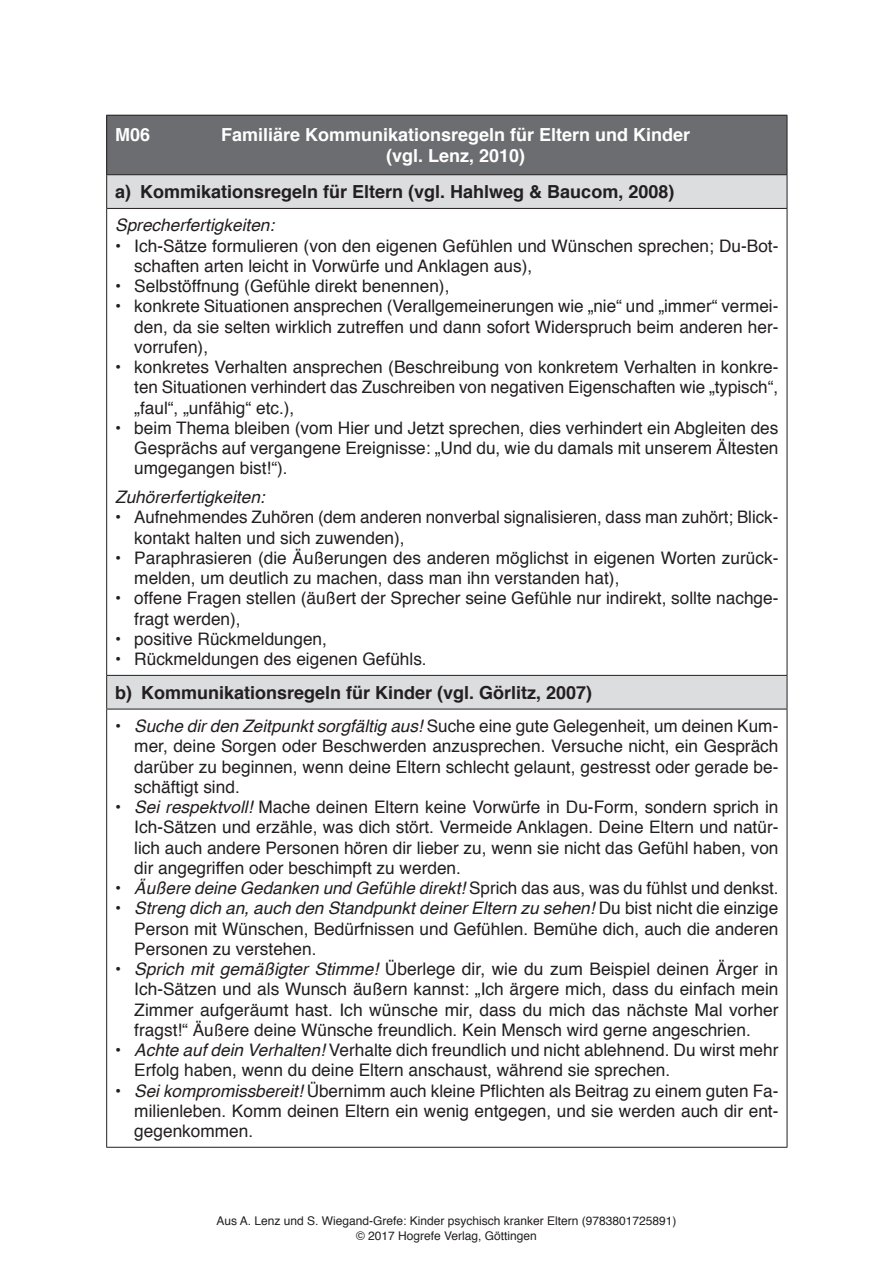
<style>
.page{position:relative;width:893px;height:1263px;background:#fff}
.page>*{position:absolute;margin:0;border:0;box-sizing:border-box;transform-origin:0 0}
.t1{font:700 18px "Helvetica";color:#231f20}
.t2{font:700 18px/21px "Helvetica";color:#fff;text-align:center}
.t3{font:17.25px/20.2px "Helvetica";color:#231f20;text-align:justify}
.t4{font:italic 17.25px "Helvetica";color:#231f20}
.t5{font:12px/15px "Helvetica";color:#231f20;text-align:center}
.s1{font-style:italic}
.s2{font-style:normal}
</style>
<div class="page">
<div style="left:107px;top:115px;width:680px;height:60px;background:#6c6d70"></div>
<svg style="left:107px;top:175px;width:680px;height:534px"></svg>
<hr style="left:106px;top:115px;width:681px;height:1px;background:#231f20">
<hr style="left:106px;top:116px;width:1px;height:58px;background:#231f20">
<hr style="left:787px;top:116px;width:1px;height:58px;background:#231f20">
<hr style="left:106px;top:174px;width:681px;height:1px;background:#231f20">
<hr style="left:106px;top:175px;width:1px;height:33px;background:#231f20">
<hr style="left:787px;top:175px;width:1px;height:33px;background:#231f20">
<hr style="left:106px;top:208px;width:681px;height:1px;background:#231f20">
<hr style="left:106px;top:209px;width:1px;height:466px;background:#231f20">
<hr style="left:787px;top:209px;width:1px;height:466px;background:#231f20">
<hr style="left:106px;top:675px;width:681px;height:1px;background:#231f20">
<hr style="left:106px;top:676px;width:1px;height:33px;background:#231f20">
<hr style="left:787px;top:676px;width:1px;height:33px;background:#231f20">
<hr style="left:106px;top:709px;width:681px;height:1px;background:#231f20">
<hr style="left:106px;top:709px;width:1px;height:438px;background:#231f20">
<hr style="left:787px;top:709px;width:1px;height:438px;background:#231f20">
<hr style="left:106px;top:1147px;width:681px;height:1px;background:#231f20">
<p class="t2" style="left:115px;top:124px;width:37px">M06</p>
<p class="t2" style="left:221px;top:124px;width:471px">Familiäre Kommunikationsregeln für Eltern und Kinder (vgl. Lenz, 2010)</p>
<p class="t1" style="left:115px;top:177px;width:561px">a) Kommikationsregeln für Eltern (vgl. Hahlweg &amp; Baucom, 2008)</p>
<p class="t4" style="left:115px;top:212px;width:161px">Sprecherfertigkeiten:</p>
<p class="t3" style="left:134px;top:236px;width:646px;text-indent:-19px">• Ich-Sätze formulieren (von den eigenen Gefühlen und Wünschen sprechen; Du-Bot&shy;schaften arten leicht in Vorwürfe und Anklagen aus),</p>
<p class="t3" style="left:115px;top:276px;width:336px">• Selbstöffnung (Gefühle direkt benennen),</p>
<p class="t3" style="left:134px;top:297px;width:646px;text-indent:-19px">• konkrete Situationen ansprechen (Verallgemeinerungen wie „nie“ und „immer“ vermei&shy;den, da sie selten wirklich zutreffen und dann sofort Widerspruch beim anderen her&shy;vorrufen),</p>
<p class="t3" style="left:134px;top:357px;width:646px;text-indent:-19px">• konkretes Verhalten ansprechen (Beschreibung von konkretem Verhalten in konkre&shy;ten Situationen verhindert das Zuschreiben von negativen Eigenschaften wie „typisch“, „faul“, „unfähig“ etc.),</p>
<p class="t3" style="left:134px;top:418px;width:646px;text-indent:-19px">• beim Thema bleiben (vom Hier und Jetzt sprechen, dies verhindert ein Abgleiten des Gesprächs auf vergangene Ereignisse: „Und du, wie du damals mit unserem Ältesten umgegangen bist!“).</p>
<p class="t4" style="left:115px;top:483px;width:151px">Zuhörerfertigkeiten:</p>
<p class="t3" style="left:134px;top:508px;width:646px;text-indent:-19px">• Aufnehmendes Zuhören (dem anderen nonverbal signalisieren, dass man zuhört; Blick&shy;kontakt halten und sich zuwenden),</p>
<p class="t3" style="left:134px;top:548px;width:646px;text-indent:-19px">• Paraphrasieren (die Äußerungen des anderen möglichst in eigenen Worten zurück&shy;melden, um deutlich zu machen, dass man ihn verstanden hat),</p>
<p class="t3" style="left:134px;top:589px;width:646px;text-indent:-19px">• offene Fragen stellen (äußert der Sprecher seine Gefühle nur indirekt, sollte nachge&shy;fragt werden),</p>
<p class="t3" style="left:115px;top:629px;width:213px">• positive Rückmeldungen,</p>
<p class="t3" style="left:115px;top:649px;width:313px">• Rückmeldungen des eigenen Gefühls.</p>
<p class="t1" style="left:115px;top:678px;width:479px">b) Kommunikationsregeln für Kinder (vgl. Görlitz, 2007)</p>
<p class="t3" style="left:134px;top:716px;width:646px;text-indent:-19px">• <span class="s1">Suche dir den Zeitpunkt sorgfältig aus!</span> Suche eine gute Gelegenheit, um deinen Kum&shy;mer, deine Sorgen oder Beschwerden anzusprechen. Versuche nicht, ein Gespräch darüber zu beginnen, wenn deine Eltern schlecht gelaunt, gestresst oder gerade be&shy;schäftigt sind.</p>
<p class="t3" style="left:134px;top:797px;width:646px;text-indent:-19px">• <span class="s1">Sei respektvoll!</span> Mache deinen Eltern keine Vorwürfe in Du-Form, sondern sprich in Ich-Sätzen und erzähle, was dich stört. Vermeide Anklagen. Deine Eltern und natür&shy;lich auch andere Personen hören dir lieber zu, wenn sie nicht das Gefühl haben, von dir angegriffen oder beschimpft zu werden.</p>
<p class="t4" style="left:115px;top:874px;width:665px"><span class="s2">•</span> Äußere deine Gedanken und Gefühle direkt! <span class="s2">Sprich das aus, was du fühlst und denkst.</span></p>
<p class="t3" style="left:134px;top:899px;width:646px;text-indent:-19px">• <span class="s1">Streng dich an, auch den Standpunkt deiner Eltern zu sehen!</span> Du bist nicht die einzige Person mit Wünschen, Bedürfnissen und Gefühlen. Bemühe dich, auch die anderen Personen zu verstehen.</p>
<p class="t3" style="left:134px;top:959px;width:646px;text-indent:-19px">• <span class="s1">Sprich mit gemäßigter Stimme!</span> Überlege dir, wie du zum Beispiel deinen Ärger in Ich-Sätzen und als Wunsch äußern kannst: „Ich ärgere mich, dass du einfach mein Zimmer aufgeräumt hast. Ich wünsche mir, dass du mich das nächste Mal vorher fragst!“ Äußere deine Wünsche freundlich. Kein Mensch wird gerne angeschrien.</p>
<p class="t3" style="left:134px;top:1040px;width:646px;text-indent:-19px">• <span class="s1">Achte auf dein Verhalten!</span> Verhalte dich freundlich und nicht ablehnend. Du wirst mehr<br>Erfolg haben, wenn du deine Eltern anschaust, während sie sprechen.</p>
<p class="t3" style="left:134px;top:1081px;width:646px;text-indent:-19px">• <span class="s1">Sei kompromissbereit!</span> Übernimm auch kleine Pflichten als Beitrag zu einem guten Fa&shy;milienleben. Komm deinen Eltern ein wenig entgegen, und sie werden auch dir ent&shy;gegenkommen.</p>
<p class="t5" style="left:216px;top:1214px;width:462px">Aus A. Lenz und S. Wiegand-Grefe: Kinder psychisch kranker Eltern (9783801725891) © 2017 Hogrefe Verlag, Göttingen</p>
</div>
